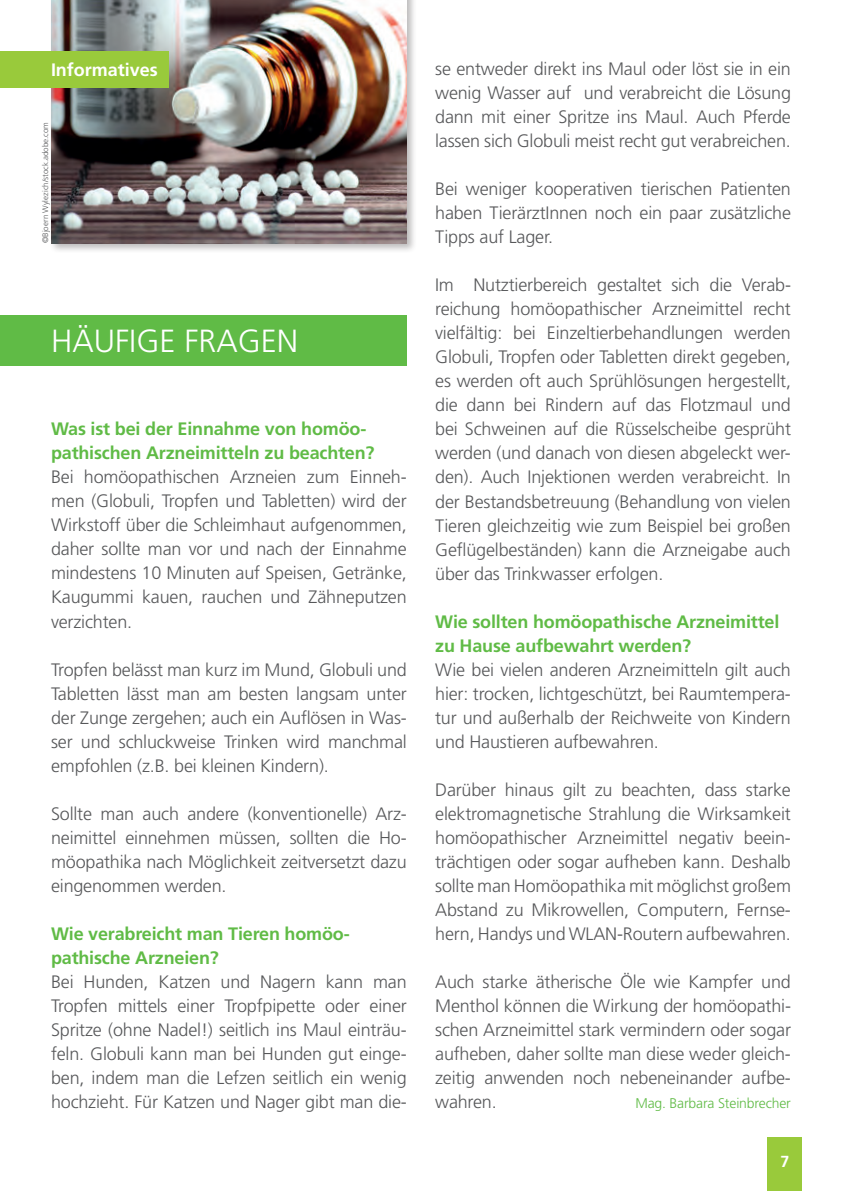
<style>
.page{position:relative;width:842px;height:1191px;background:#fff}
.page>*{position:absolute;margin:0;border:0;box-sizing:border-box;transform-origin:0 0}
.t1{font:300 32px "Frutiger";color:#fff}
.t2{font:300 18px/24px "Frutiger";letter-spacing:-.01em;color:#57585a;text-align:justify}
.t3{font:700 18px/24px "Frutiger";letter-spacing:-.01em;color:#60bb46}
.t4{font:700 18px "Frutiger";color:#fff}
.t5{font:700 16px "Frutiger";color:#fff}
.t6{font:300 14px "Frutiger";letter-spacing:-.01em;color:#60bb46}
.t7{font:300 8px "Frutiger";color:#57585a}
</style>
<div class="page">
<div style="left:768px;top:1137px;width:34px;height:54px;background:#99ca3b"></div>
<div style="left:49px;top:0;width:368px;height:253px;background:#231f20;opacity:.3"></div>
<img style="left:51px;top:0;width:356px;height:243px">
<div style="left:0;top:315px;width:407px;height:50px;background:#60bb46"></div>
<div style="left:0;top:51px;width:169px;height:36px;background:#99ca3b"></div>
<p class="t4" style="left:51px;top:59px;width:108px">Informatives</p>
<p class="t7" style="left:41px;top:243px;width:123px;rotate:-90deg">©Bjoern Wylezich/stock.adobe.com</p>
<h1 class="t1" style="left:51px;top:323px;width:249px">HÄUFIGE FRAGEN</h1>
<p class="t3" style="left:51px;top:417px;width:325px">Was ist bei der Einnahme von homöo&shy;pathischen Arzneimitteln zu beachten?</p>
<p class="t2" style="left:51px;top:465px;width:357px">Bei homöopathischen Arzneien zum Einneh&shy;men (Globuli, Tropfen und Tabletten) wird der Wirkstoff über die Schleimhaut aufgenommen, daher sollte man vor und nach der Einnahme mindestens 10 Minuten auf Speisen, Getränke, Kaugummi kauen, rauchen und Zähneputzen verzichten.</p>
<p class="t2" style="left:51px;top:657px;width:357px">Tropfen belässt man kurz im Mund, Globuli und Tabletten lässt man am besten langsam unter der Zunge zergehen; auch ein Auflösen in Was&shy;ser und schluckweise Trinken wird manchmal empfohlen (z.B. bei kleinen Kindern).</p>
<p class="t2" style="left:51px;top:801px;width:357px">Sollte man auch andere (konventionelle) Arz&shy;neimittel einnehmen müssen, sollten die Ho&shy;möopathika nach Möglichkeit zeitversetzt dazu eingenommen werden.</p>
<p class="t3" style="left:51px;top:921px;width:300px">Wie verabreicht man Tieren homöo&shy;pathische Arzneien?</p>
<p class="t2" style="left:51px;top:970px;width:357px">Bei Hunden, Katzen und Nagern kann man Tropfen mittels einer Tropfpipette oder einer Spritze (ohne Nadel!) seitlich ins Maul einträu&shy;feln. Globuli kann man bei Hunden gut einge&shy;ben, indem man die Lefzen seitlich ein wenig hochzieht. Für Katzen und Nager gibt man die-</p>
<p class="t2" style="left:435px;top:57px;width:357px">se entweder direkt ins Maul oder löst sie in ein wenig Wasser auf und verabreicht die Lösung dann mit einer Spritze ins Maul. Auch Pferde lassen sich Globuli meist recht gut verabreichen.</p>
<p class="t2" style="left:435px;top:177px;width:357px">Bei weniger kooperativen tierischen Patienten haben TierärztInnen noch ein paar zusätzliche Tipps auf Lager.</p>
<p class="t2" style="left:435px;top:273px;width:357px">Im Nutztierbereich gestaltet sich die Verab&shy;reichung homöopathischer Arzneimittel recht vielfältig: bei Einzeltierbehandlungen werden Globuli, Tropfen oder Tabletten direkt gegeben, es werden oft auch Sprühlösungen hergestellt, die dann bei Rindern auf das Flotzmaul und bei Schweinen auf die Rüsselscheibe gesprüht werden (und danach von diesen abgeleckt wer&shy;den). Auch Injektionen werden verabreicht. In der Bestandsbetreuung (Behandlung von vielen Tieren gleichzeitig wie zum Beispiel bei großen Geflügelbeständen) kann die Arzneigabe auch über das Trinkwasser erfolgen.</p>
<p class="t3" style="left:435px;top:609px;width:346px">Wie sollten homöopathische Arzneimittel zu Hause aufbewahrt werden?</p>
<p class="t2" style="left:435px;top:657px;width:357px">Wie bei vielen anderen Arzneimitteln gilt auch hier: trocken, lichtgeschützt, bei Raumtempera&shy;tur und außerhalb der Reichweite von Kindern und Haustieren aufbewahren.</p>
<p class="t2" style="left:435px;top:778px;width:357px">Darüber hinaus gilt zu beachten, dass starke elektromagnetische Strahlung die Wirksamkeit homöopathischer Arzneimittel negativ beein&shy;trächtigen oder sogar aufheben kann. Deshalb sollte man Homöopathika mit möglichst großem Abstand zu Mikrowellen, Computern, Fernse&shy;hern, Handys und WLAN-Routern aufbewahren.</p>
<p class="t2" style="left:435px;top:970px;width:357px">Auch starke ätherische Öle wie Kampfer und Menthol können die Wirkung der homöopathi&shy;schen Arzneimittel stark vermindern oder sogar aufheben, daher sollte man diese weder gleich&shy;zeitig anwenden noch nebeneinander aufbe&shy;wahren.</p>
<p class="t6" style="left:635px;top:1095px;width:157px">Mag. Barbara Steinbrecher</p>
<p class="t5" style="left:780px;top:1152px;width:10px">7</p>
</div>
